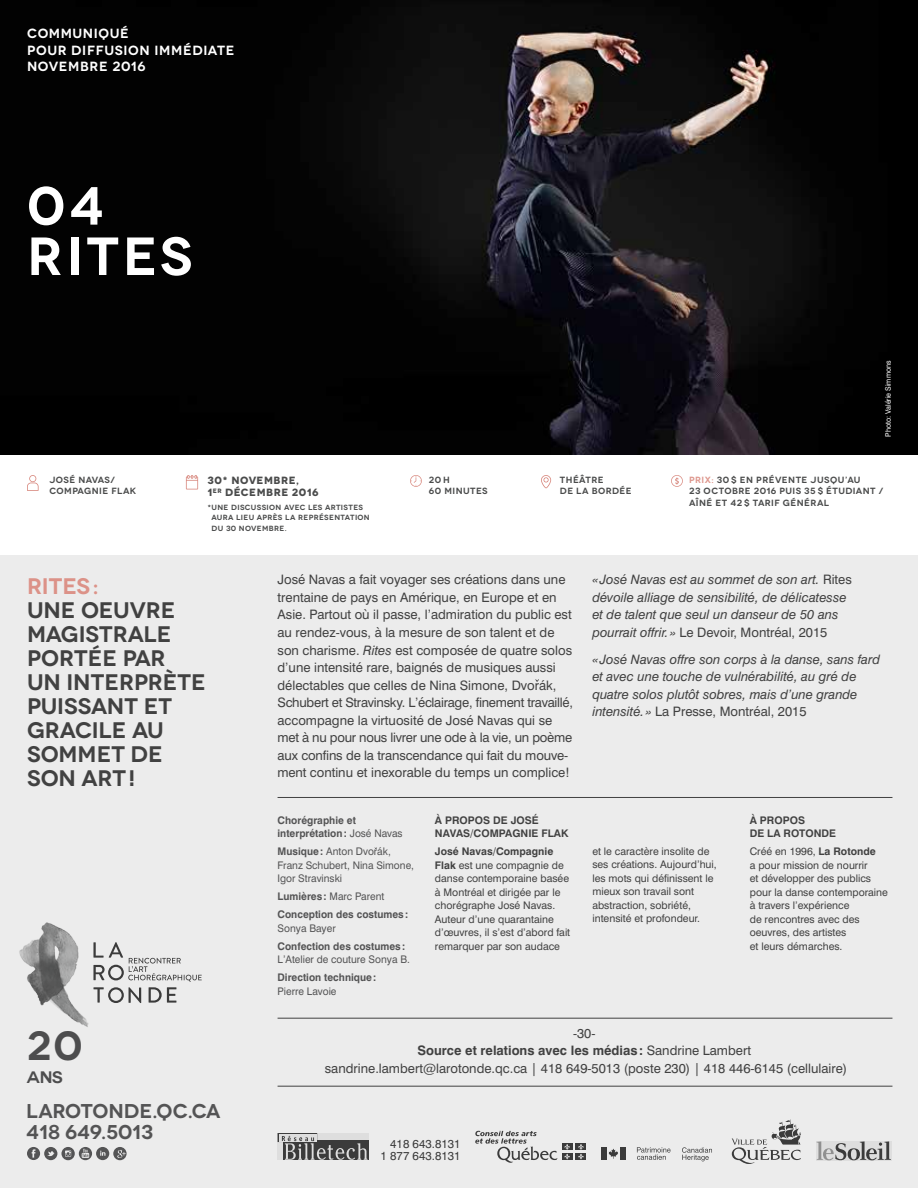
<style>
.page{position:relative;width:918px;height:1188px;background:#fff}
.page>*{position:absolute;margin:0;border:0;box-sizing:border-box;transform-origin:0 0}
.t1{font:600 53.55px/50.4px "Novecentowide";letter-spacing:.07em;color:#fff}
.t2{font:600 40.65px "Novecentowide";color:#545455}
.t3{font:600 22.5px/24px "Novecentowide";color:#414141}
.t4{font:600 22.5px "Novecentowide";color:#dc9288}
.t5{font:600 19.95px/21px "Novecentowide";color:#545455}
.t6{font:700 16.35px "Couture";color:#545455}
.t7{font:600 13.35px/16.5px "Novecentowide";letter-spacing:.05em;color:#fff}
.t8{font:13.05px/17.5px "Swiss 721 BT";color:#414141;text-align:center}
.t9{font:italic 13.05px/17.5px "Swiss 721 BT";color:#414141}
.t10{font:11.7px/12px "Swiss 721 BT";color:#000;text-align:right}
.t11{font:10.5px/13.5px "Swiss 721 BT";color:#414141}
.t12{font:700 10.5px/13.5px "Swiss 721 BT";color:#545455}
.t13{font:10.5px/13.5px "Swiss 721 BT";color:#545455}
.t14{font:700 10.5px/13.5px "Swiss 721 BT";color:#414141}
.t15{font:700 10.5px/12px "Novecentowide";letter-spacing:.05em;color:#4a4b4b}
.t16{font:600 9px/11.2px "Novecentowide";letter-spacing:.05em;color:#4a4b4b}
.t17{font:600 7.5px/10.5px "Novecentowide";letter-spacing:.045em;color:#4a4b4b}
.t18{font:7.5px "Swiss 721 BT";color:#fff;scale:.95 1}
.s1{color:#de978d}
.s2{font-style:italic}
.s3{font-style:normal}
.s4{font-weight:400}
.s5{font-weight:700}
</style>
<div class="page">
<img style="left:0;top:0;width:918px;height:454px">
<div style="left:0;top:556px;width:918px;height:632px;background:#ececec"></div>
<img style="left:19px;top:922px;width:70px;height:105px">
<svg style="left:93px;top:942px;width:109px;height:61px"></svg>
<svg style="left:732px;top:1119px;width:69px;height:45px"></svg>
<svg style="left:475px;top:1131px;width:83px;height:32px"></svg>
<div style="left:562px;top:1144px;width:11px;height:6px;background:#3b3b3b"></div>
<div style="left:576px;top:1144px;width:10px;height:6px;background:#3b3b3b"></div>
<div style="left:562px;top:1153px;width:11px;height:7px;background:#3b3b3b"></div>
<svg style="left:564px;top:1144px;width:6px;height:16px"></svg>
<div style="left:576px;top:1153px;width:10px;height:7px;background:#3b3b3b"></div>
<svg style="left:578px;top:1144px;width:6px;height:16px"></svg>
<svg style="left:682px;top:1147px;width:30px;height:14px"></svg>
<svg style="left:637px;top:1147px;width:34px;height:13px"></svg>
<div style="left:601px;top:1147px;width:6px;height:13px;background:#3b3b3b"></div>
<div style="left:620px;top:1147px;width:6px;height:13px;background:#3b3b3b"></div>
<svg style="left:609px;top:1149px;width:9px;height:10px"></svg>
<svg style="left:817px;top:1141px;width:74px;height:19px"></svg>
<div style="left:283px;top:1140px;width:86px;height:20px;background:#3b3b3b"></div>
<div style="left:278px;top:1133px;width:39px;height:9px;background:#dedede"></div>
<div style="left:279px;top:1135px;width:38px;height:7px;background:#d6d6d6"></div>
<svg style="left:282px;top:1136px;width:86px;height:24px"></svg>
<svg style="left:186px;top:475px;width:12px;height:14px"></svg>
<svg style="left:541px;top:475px;width:10px;height:13px"></svg>
<svg style="left:410px;top:475px;width:12px;height:12px"></svg>
<svg style="left:27px;top:475px;width:12px;height:16px"></svg>
<hr style="left:278px;top:797px;width:614px;height:1px;background:#414141">
<hr style="left:278px;top:1018px;width:614px;height:1px;background:#414141">
<hr style="left:278px;top:1086px;width:614px;height:1px;background:#414141">
<svg style="left:671px;top:475px;width:12px;height:12px"></svg>
<svg style="left:27px;top:1147px;width:100px;height:13px"></svg>
<p class="t7" style="left:27px;top:25px;width:209px">COMMUNIQUÉ<br>POUR DIFFUSION IMMÉDIATE<br>NOVEMBRE 2016</p>
<h1 class="t1" style="left:27px;top:181px;width:167px">04<br>RITES</h1>
<p class="t18" style="left:884px;top:437px;width:82px;rotate:-90deg">Photo: Valérie Simmons</p>
<p class="t16" style="left:560px;top:474px;width:73px">THÉÂTRE<br>DE LA BORDÉE</p>
<p class="t16" style="left:49px;top:474px;width:88px">JOSÉ NAVAS/<br>COMPAGNIE FLAK</p>
<p class="t16" style="left:689px;top:474px;width:196px"><span class="s1">PRIX:</span> 30 $ EN PRÉVENTE JUSQU’AU<br>23 OCTOBRE 2016 PUIS 35 $ ÉTUDIANT /<br>AÎNÉ ET 42 $ TARIF GÉNÉRAL</p>
<p class="t16" style="left:429px;top:474px;width:60px">20 H<br>60 MINUTES</p>
<p class="t15" style="left:207px;top:475px;width:113px">30* NOVEMBRE,<br>1<sup>ER</sup> DÉCEMBRE 2016</p>
<p class="t17" style="left:212px;top:502px;width:158px;text-indent:-4px">*UN E DISCUSSION AVEC LES ARTISTES<br>AURA LIEU APRÈS LA REPRÉSENTATION<br>DU 30 NOVEMBRE.</p>
<h3 class="t4" style="left:27px;top:572px;width:73px">RITES :</h3>
<h3 class="t3" style="left:27px;top:598px;width:180px">UNE OEUVRE<br>MAGISTRALE<br>PORTÉE PAR<br>UN INTERPRÈTE<br>PUISSANT ET<br>GRACILE AU<br>SOMMET DE<br>SON ART!</h3>
<p class="t8" style="left:278px;top:571px;width:297px;text-align:left">José Navas a fait voyager ses créations dans une trentaine de pays en Amérique, en Europe et en Asie. Partout où il passe, l’admiration du public est au rendez-vous, à la mesure de son talent et de son charisme. <span class="s2">Rites</span> est composée de quatre solos d’une intensité rare, baignés de musiques aussi délectables que celles de Nina Simone, Dvorák, Schubert et Stravinsky. L’éclairage, finement travaillé, accompagne la virtuosité de José Navas qui se met à nu pour nous livrer une ode à la vie, un poème aux confins de la transcendance qui fait du mouve&shy;ment continu et inexorable du temps un complice!</p>
<p class="t9" style="left:592px;top:571px;width:261px">« José Navas est au sommet de son art. <span class="s3">Rites </span>dévoile alliage de sensibilité, de délicatesse et de talent que seul un danseur de 50 ans pourrait offrir. » <span class="s3">Le Devoir, Montréal, 2015</span></p>
<p class="t9" style="left:592px;top:650px;width:289px">« José Navas offre son corps à la danse, sans fard et avec une touche de vulnérabilité, au gré de quatre solos plutôt sobres, mais d’une grande intensité. » <span class="s3">La Presse, Montréal, 2015</span></p>
<p class="t12" style="left:278px;top:813px;width:127px">Chorégraphie et interprétation: <span class="s4">José Navas</span></p>
<p class="t13" style="left:278px;top:845px;width:138px"><span class="s5">Musique:</span> Anton Dvorák,<br>Franz Schubert, Nina Simone,<br>Igor Stravinski</p>
<p class="t12" style="left:278px;top:888px;width:132px;line-height:18px">Lumières: <span class="s4">Marc Parent<br></span>Conception des costumes:</p>
<p class="t13" style="left:278px;top:921px;width:60px">Sonya Bayer</p>
<p class="t12" style="left:278px;top:939px;width:129px">Confection des costumes:</p>
<p class="t13" style="left:278px;top:953px;width:134px">L’Atelier de couture Sonya B.</p>
<p class="t12" style="left:278px;top:971px;width:100px">Direction technique:</p>
<p class="t13" style="left:278px;top:984px;width:61px">Pierre Lavoie</p>
<p class="t14" style="left:435px;top:813px;width:135px">À propos de José<br>Navas/Compagnie FLAK</p>
<p class="t11" style="left:435px;top:845px;width:137px"><span class="s5">José Navas/Compagnie<br>Flak</span> est une compagnie de danse contemporaine basée à Montréal et dirigée par le chorégraphe José Navas.<br>Auteur d’une quarantaine d’œuvres, il s’est d’abord fait remarquer par son audace</p>
<p class="t11" style="left:592px;top:844px;width:126px">et le caractère insolite de ses créations. Aujourd’hui, les mots qui définissent le mieux son travail sont abstraction, sobriété, intensité et profondeur.</p>
<p class="t14" style="left:750px;top:813px;width:88px">À propos<br>de La Rotonde</p>
<p class="t11" style="left:750px;top:845px;width:140px">Créé en 1996, <span class="s5">La Rotonde<br></span>a pour mission de nourrir<br>et développer des publics pour la danse contemporaine à travers l’expérience<br>de rencontres avec des oeuvres, des artistes<br>et leurs démarches.</p>
<h2 class="t2" style="left:27px;top:1021px;width:57px">20</h2>
<p class="t8" style="left:325px;top:1024px;width:524px">-30-<br><span class="s5">Source et relations avec les médias:</span> Sandrine Lambert sandrine.lambert@larotonde.qc.ca | 418 649-5013 (poste 230) | 418 446-6145 (cellulaire)</p>
<p class="t6" style="left:27px;top:1070px;width:37px">ANS</p>
<h3 class="t5" style="left:26px;top:1100px;width:196px">LAROTONDE.QC.CA<br>418 649.5013</h3>
<p class="t10" style="left:381px;top:1138px;width:82px">418 643.8131<br>1 877 643.8131</p>
</div>
